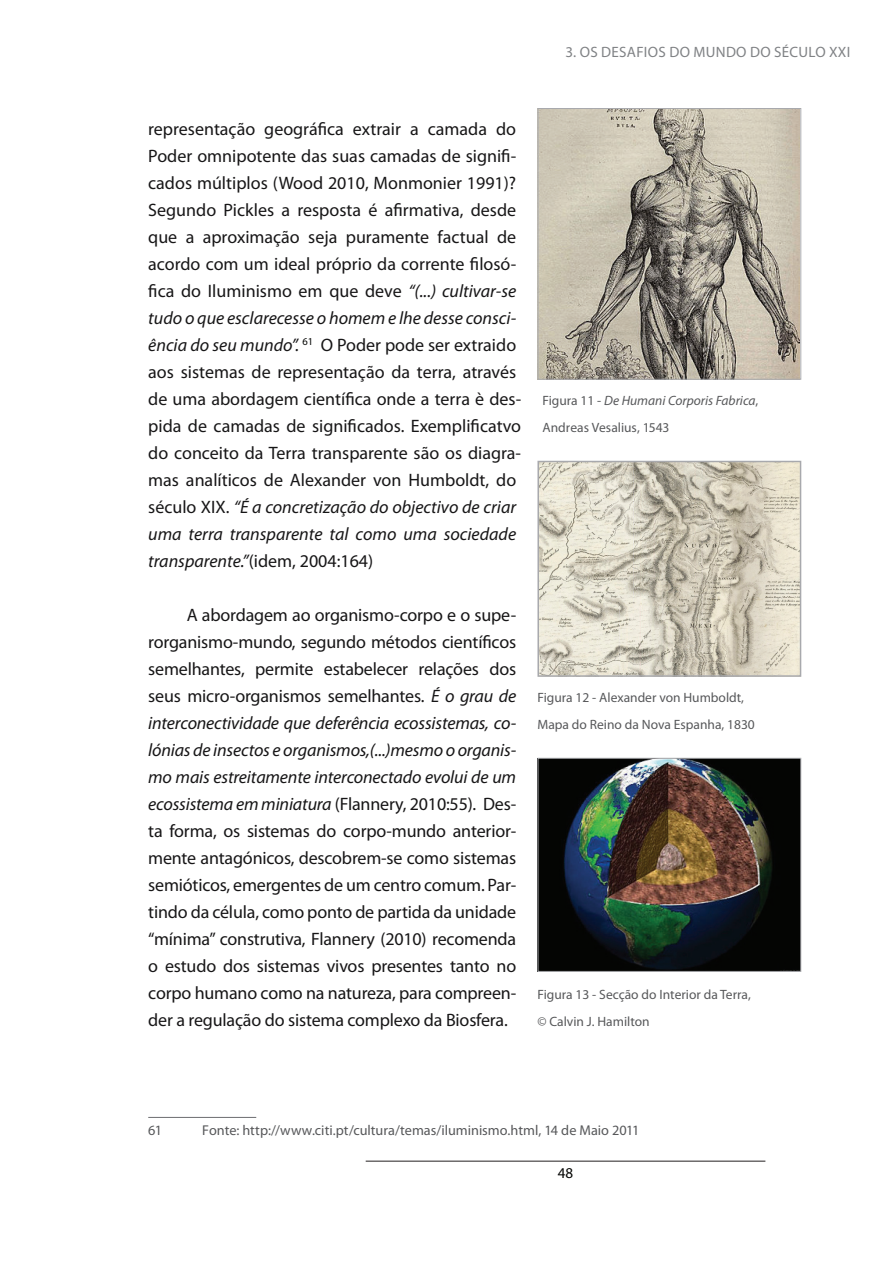
<style>
.page{position:relative;width:893px;height:1263px;background:#fff}
.page>*{position:absolute;margin:0;border:0;box-sizing:border-box;transform-origin:0 0}
.t1{font:18px/27px "Myriad Pro";color:#171617}
.t2{font:15px "Myriad Pro";letter-spacing:.02em;color:#808285}
.t3{font:15px "Myriad Pro";color:#040503}
.t4{font:14.25px "Myriad Pro";color:#57585a}
.t5{font:13.5px/27px "Myriad Pro";color:#57585a}
.s1{font-style:italic}
</style>
<div class="page">
<hr style="left:366px;top:1161px;width:399px;height:1px;background:#231f20">
<hr style="left:148px;top:1117px;width:108px;height:1px;background:#6c6d70">
<img style="left:539px;top:110px;width:260px;height:268px">
<div style="left:537px;top:108px;width:264px;height:272px;border:1px solid #a8a9ad"></div>
<img style="left:539px;top:463px;width:260px;height:212px">
<div style="left:537px;top:461px;width:264px;height:216px;border:1px solid #a8a9ad"></div>
<img style="left:539px;top:760px;width:260px;height:210px">
<div style="left:537px;top:758px;width:264px;height:214px;border:1px solid #a8a9ad"></div>
<p class="t2" style="left:566px;top:42px;width:140px">3. Os desafios do mundo</p>
<p class="t2" style="left:750px;top:42px;width:34px">do sécu</p>
<p class="t2" style="left:809px;top:42px;width:41px">lo XXI</p>
<p class="t1" style="left:148px;top:115px;width:374px">representação geográfica extrair a camada do Poder omnipotente das suas camadas de signifi&shy;cados múltiplos (Wood 2010, Monmonier 1991)?<br>Segundo Pickles a resposta é afirmativa, desde que a aproximação seja puramente factual de acordo com um ideal próprio da corrente filosó&shy;fica do I luminismo em que deve <span class="s1">“(...) cultivar-se tudo o que esclarecesse o homem e lhe desse consci&shy;ência do seu mundo”.</span> <sup>61</sup> O Poder pode ser extraido aos sistemas de representação da terra, através de uma abordagem científica onde a terra è des&shy;pida de camadas de significados. Exemplificatvo do conceito da Terra transparente são os diagra&shy;mas analíticos de Alexander von Humboldt, do século XIX. <span class="s1">“É a concretização do objectivo de criar uma terra transparente tal como uma sociedade transparente.”</span>(idem, 2004:164)</p>
<p class="t1" style="left:148px;top:601px;width:369px;text-align:justify;text-indent:38px">A abordagem ao organismo-corpo e o supe&shy;rorganismo-mundo, segundo métodos científicos semelhantes, permite estabelecer relações dos seus micro-organismos semelhantes. <span class="s1">É o grau de interconectividade que deferência ecossistemas, co&shy;lónias de insectos e organismos,(...)mesmo o organis&shy;mo mais estreitamente interconectado evolui de um ecossistema em miniatura</span> (Flannery, 2010:55). Des&shy;ta forma, os sistemas do corpo-mundo anterior&shy;mente antagónicos, descobrem-se como sistemas semióticos, emergentes de um centro comum. Par&shy;tindo da célula, como ponto de partida da unidade “mínima” construtiva, Flannery (2010) recomenda o estudo dos sistemas vivos presentes tanto no corpo humano como na natureza, para compreen&shy;der a regulação do sistema complexo da Biosfera.</p>
<p class="t5" style="left:542px;top:387px;width:217px">Figura 11 - <span class="s1">De Humani Corporis Fabrica</span>,<br>Andreas Vesalius, 1543</p>
<p class="t5" style="left:537px;top:684px;width:219px">Figura 12 - Alexander von Humboldt,<br>Mapa do Reino da Nova Espanha, 1830</p>
<p class="t5" style="left:537px;top:981px;width:215px">Figura 13 - Secção do I nterior da Terra, © Calvin J. Hamilton</p>
<p class="t4" style="left:148px;top:1122px;width:15px">61</p>
<p class="t4" style="left:202px;top:1122px;width:439px">Fonte: http://www.citi.pt/cultura/temas/iluminismo.html, 14 de Maio 2011</p>
<p class="t3" style="left:558px;top:1164px;width:17px">48</p>
</div>
